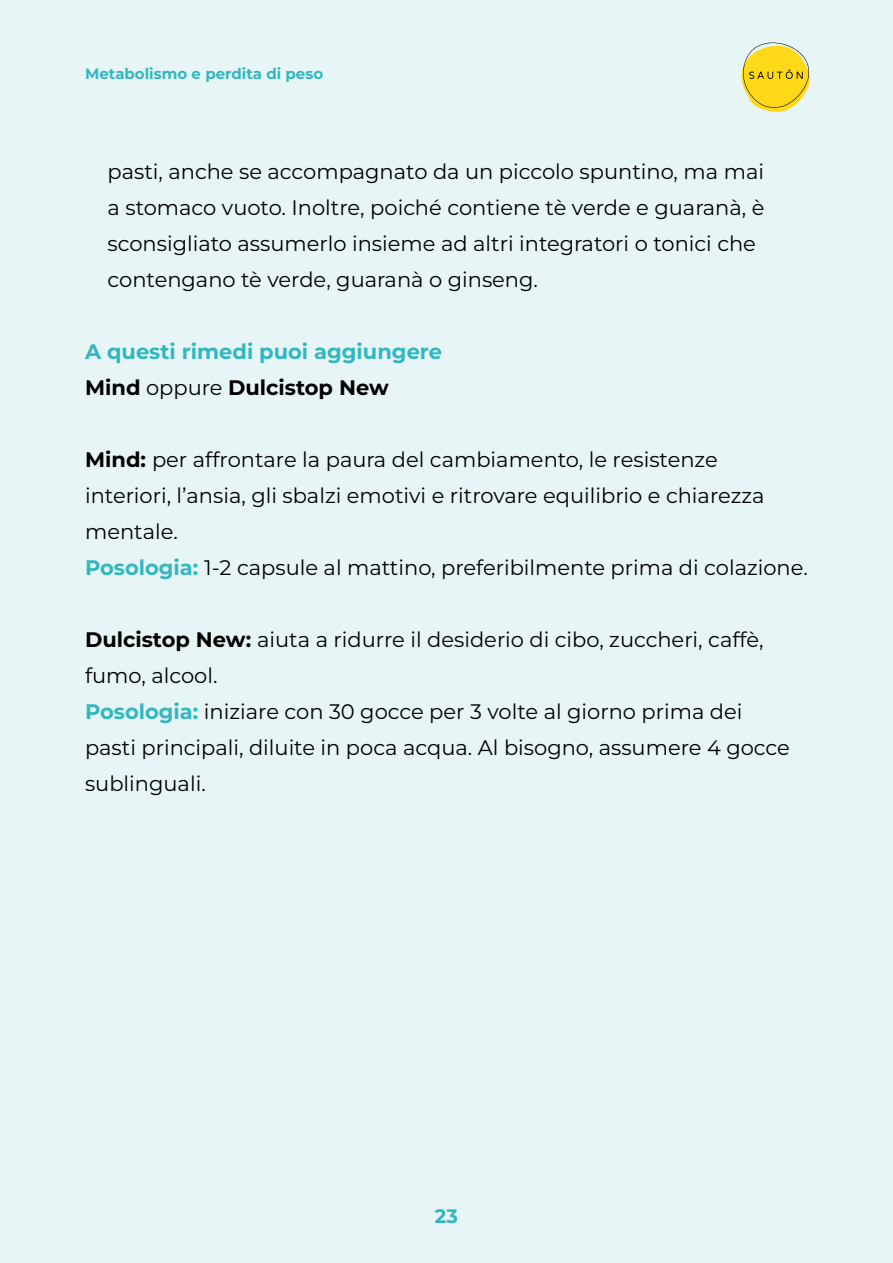
<style>
.page{position:relative;width:893px;height:1263px;background:#e8f5f6}
.page>*{position:absolute;margin:0;border:0;box-sizing:border-box;transform-origin:0 0}
.t1{font:21px/36px "Montserrat";color:#000}
.t2{font:700 21px/36px "Montserrat";color:#30b7c0}
.t3{font:700 19.5px "Montserrat";color:#30b7c0}
.t4{font:700 15px "Montserrat";color:#30b7c0}
.s1{color:#000}
.s2{font-weight:400;color:#000}
.s3{font-weight:700}
.s4{font-weight:700;color:#30b7c0}
</style>
<div class="page">
<svg style="left:741px;top:42px;width:69px;height:70px"></svg>
<p class="t4" style="left:85px;top:64px;width:240px">Metabolismo e perdita di peso</p>
<p class="t1" style="left:108px;top:153px;width:658px">pasti, anche se accompagnato da un piccolo spuntino, ma mai a stomaco vuoto. Inoltre, poiché contiene tè verde e guaranà, è sconsigliato assumerlo insieme ad altri integratori o tonici che contengano tè verde, guaranà o ginseng.</p>
<p class="t2" style="left:85px;top:333px;width:358px">A questi rimedi puoi aggiungere<br><span class="s1">Mind</span> <span class="s2">oppure</span> <span class="s1">Dulcistop New</span></p>
<p class="t1" style="left:85px;top:441px;width:724px"><span class="s3">Mind:</span> per affrontare la paura del cambiamento, le resistenze interiori, l’ansia, gli sbalzi emotivi e ritrovare equilibrio e chiarezza mentale.<br><span class="s4">Posologia:</span> 1-2 capsule al mattino, preferibilmente prima di colazione.</p>
<p class="t1" style="left:85px;top:621px;width:706px"><span class="s3">Dulcistop New:</span> aiuta a ridurre il desiderio di cibo, zuccheri, caffè, fumo, alcool.<br><span class="s4">Posologia:</span> iniziare con 30 gocce per 3 volte al giorno prima dei pasti principali, diluite in poca acqua. Al bisogno, assumere 4 gocce sublinguali.</p>
<p class="t3" style="left:435px;top:1202px;width:25px">23</p>
</div>
